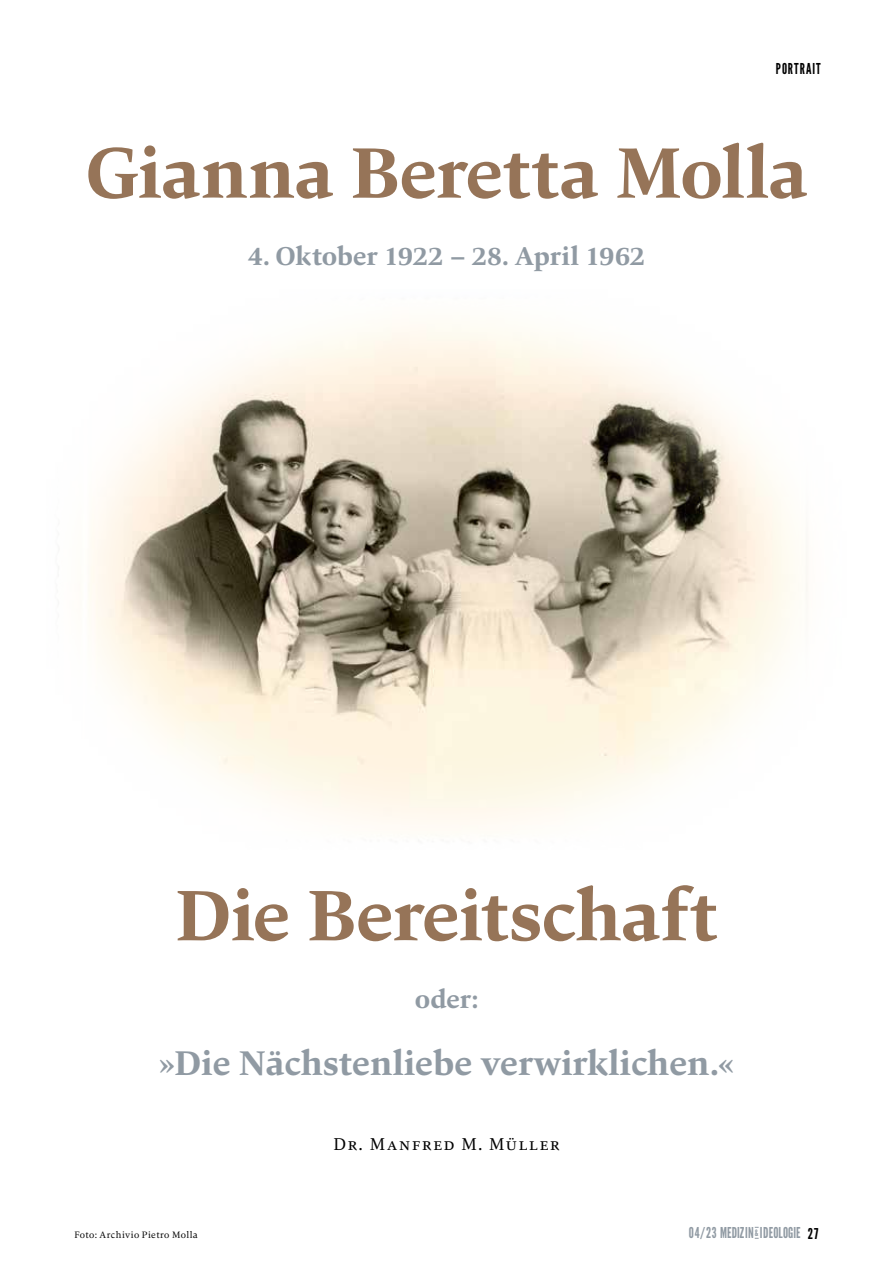
<style>
.page{position:relative;width:893px;height:1263px;background:#fff}
.page>*{position:absolute;margin:0;border:0;box-sizing:border-box;transform-origin:0 0}
.t1{font:700 75px "Carat";letter-spacing:-.01em;color:#967458}
.t2{font:700 36px "Carat";color:#909aa3}
.t3{font:700 27px "Carat";letter-spacing:-.01em;color:#909aa3}
.t4{font:18px "Carat";letter-spacing:.1em;color:#000}
.t5{font:15px "League Gothic";letter-spacing:.01em;color:#909aa3;scale:.96 1}
.t6{font:15px "League Gothic";letter-spacing:.07em;color:#000;scale:.96 1}
.t7{font:9.75px "Carat";letter-spacing:.03em;color:#000}
.s1{font-size:14.85px;color:#000}
</style>
<div class="page">
<img style="left:88px;top:323px;width:720px;height:505px">
<p class="t6" style="left:776px;top:60px;width:48px">PORTRAIT</p>
<p class="t1" style="left:85px;top:123px;width:724px">Gianna Beretta Molla</p>
<p class="t3" style="left:248px;top:238px;width:399px">4. Oktober 1922 – 28. April 1962</p>
<p class="t1" style="left:176px;top:866px;width:543px">Die Bereitschaft</p>
<p class="t3" style="left:415px;top:981px;width:65px">oder:</p>
<p class="t2" style="left:159px;top:1039px;width:576px">»Die Nächstenliebe verwirklichen.«</p>
<p class="t7" style="left:74px;top:1229px;width:125px">Foto: Archivio Pietro Molla</p>
<p class="t4" style="left:333px;top:1133px;width:227px">Dr. Manfred M. Müller</p>
<p class="t5" style="left:689px;top:1224px;width:136px">04/23 MEDIZIN<sup>&amp;</sup> I DEOLOGIE <span class="s1">27</span></p>
</div>
